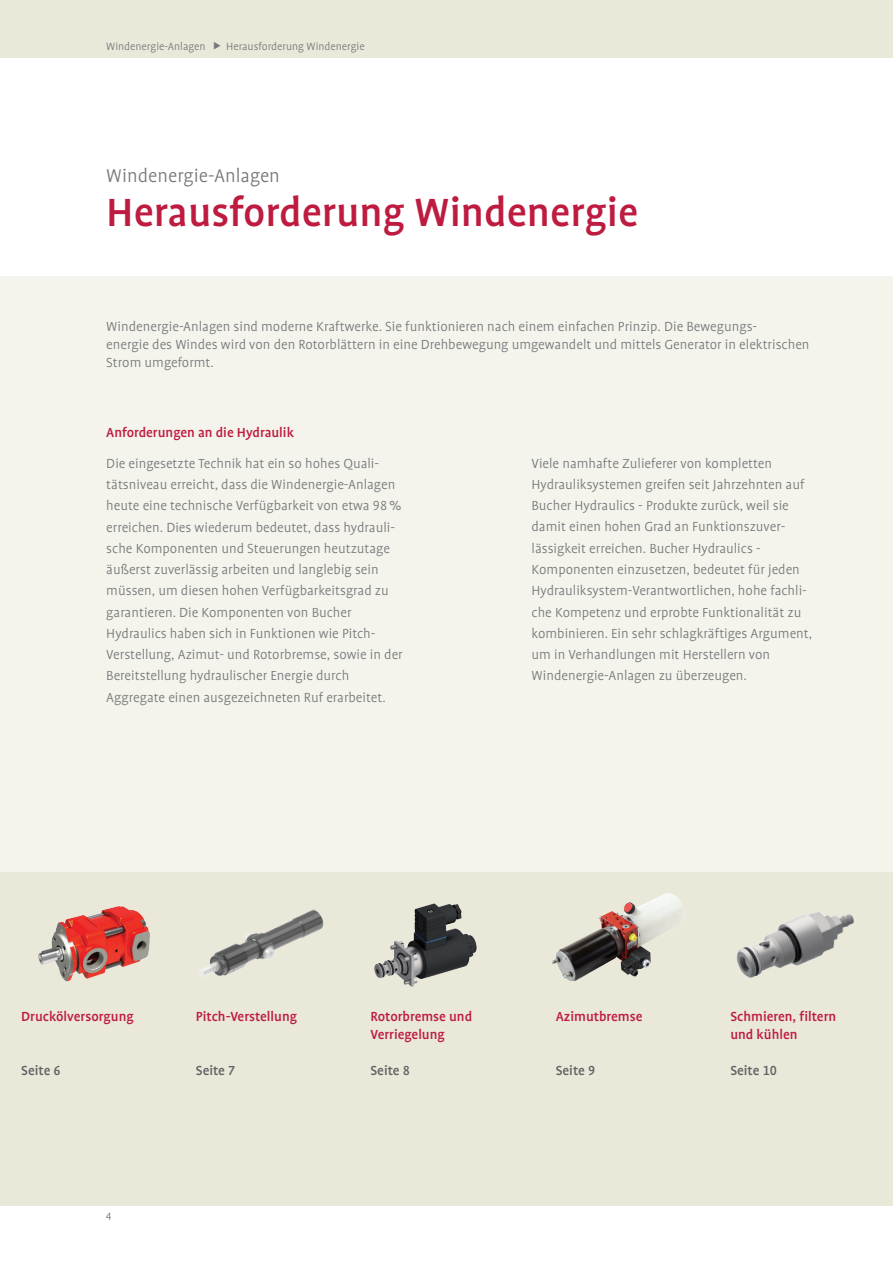
<style>
.page{position:relative;width:893px;height:1263px;background:#fff}
.page>*{position:absolute;margin:0;border:0;box-sizing:border-box;transform-origin:0 0}
.t1{font:500 45px "Bucher Profile";color:#be1b40}
.t2{font:300 21px "Bucher Profile";color:#76787b}
.t3{font:300 15px/21.3px "Bucher Profile";color:#76787b}
.t4{font:500 15px/18px "Bucher Profile";color:#be1b40}
.t5{font:500 15px "Bucher Profile";color:#636366}
.t6{font:300 12px "Bucher Profile";color:#76787b}
</style>
<div class="page">
<div style="left:0;top:0;width:893px;height:57px;background:#e9e8d9"></div>
<div style="left:0;top:276px;width:893px;height:596px;background:#f4f4ec"></div>
<div style="left:0;top:872px;width:893px;height:333px;background:#e9e8d9"></div>
<img style="left:38px;top:906px;width:112px;height:76px">
<img style="left:736px;top:912px;width:118px;height:66px">
<img style="left:551px;top:893px;width:134px;height:88px">
<img style="left:199px;top:909px;width:125px;height:68px">
<img style="left:374px;top:903px;width:103px;height:84px">
<p class="t6" style="left:106px;top:40px;width:101px">Windenergie-Anlagen</p>
<p class="t6" style="left:226px;top:40px;width:140px">Herausforderung Windenergie</p>
<h2 class="t2" style="left:106px;top:165px;width:175px">Windenergie-Anlagen</h2>
<h1 class="t1" style="left:106px;top:190px;width:533px">Herausforderung Windenergie</h1>
<p class="t3" style="left:106px;top:317px;width:705px;line-height:18px">Windenergie-Anlagen sind moderne Kraftwerke. Sie funktionieren nach einem einfachen Prinzip. Die Bewegungs-<br>energie des Windes wird von den Rotorblättern in eine Drehbewegung umgewandelt und mittels Generator in elektrischen<br>Strom umgeformt.</p>
<p class="t4" style="left:106px;top:423px;width:189px">Anforderungen an die Hydraulik</p>
<p class="t3" style="left:106px;top:453px;width:298px">Die eingesetzte Technik hat ein so hohes Quali&shy;tätsniveau erreicht, dass die Windenergie-Anlagen heute eine technische Verfügbarkeit von etwa 98% erreichen. Dies wiederum bedeutet, dass hydrauli&shy;sche Komponenten und Steuerungen heutzutage äußerst zuverlässig arbeiten und langlebig sein müssen, um diesen hohen Verfügbarkeitsgrad zu garantieren. Die Komponenten von Bucher Hydraulics haben sich in Funktionen wie Pitch-Verstellung, Azimut- und Rotorbremse, sowie in der Bereitstellung hydraulischer Energie durch Aggregate einen ausgezeichneten Ruf erarbeitet.</p>
<p class="t3" style="left:531px;top:453px;width:282px">Viele namhafte Zulieferer von kompletten Hydrauliksystemen greifen seit Jahrzehnten auf Bucher Hydraulics - Produkte zurück, weil sie damit einen hohen Grad an Funktionszuver&shy;lässigkeit erreichen. Bucher Hydraulics - Komponenten einzusetzen, bedeutet für jeden Hydrauliksystem-Verantwortlichen, hohe fachli&shy;che Kompetenz und erprobte Funktionalität zu kombinieren. Ein sehr schlagkräftiges Argument, um in Verhandlungen mit Herstellern von Windenergie-Anlagen zu überzeugen.</p>
<p class="t4" style="left:21px;top:1007px;width:114px">Druckölversorgung</p>
<p class="t5" style="left:21px;top:1062px;width:41px">Seite 6</p>
<p class="t6" style="left:106px;top:1210px;width:7px">4</p>
<p class="t4" style="left:196px;top:1007px;width:103px">Pitch-Verstellung</p>
<p class="t5" style="left:196px;top:1062px;width:41px">Seite 7</p>
<p class="t4" style="left:370px;top:1007px;width:103px">Rotorbremse und<br>Verriegelung</p>
<p class="t5" style="left:370px;top:1062px;width:41px">Seite 8</p>
<p class="t4" style="left:556px;top:1007px;width:88px">Azimutbremse</p>
<p class="t5" style="left:556px;top:1062px;width:41px">Seite 9</p>
<p class="t4" style="left:730px;top:1007px;width:107px">Schmieren, filtern und kühlen</p>
<p class="t5" style="left:730px;top:1062px;width:48px">Seite 10</p>
</div>
